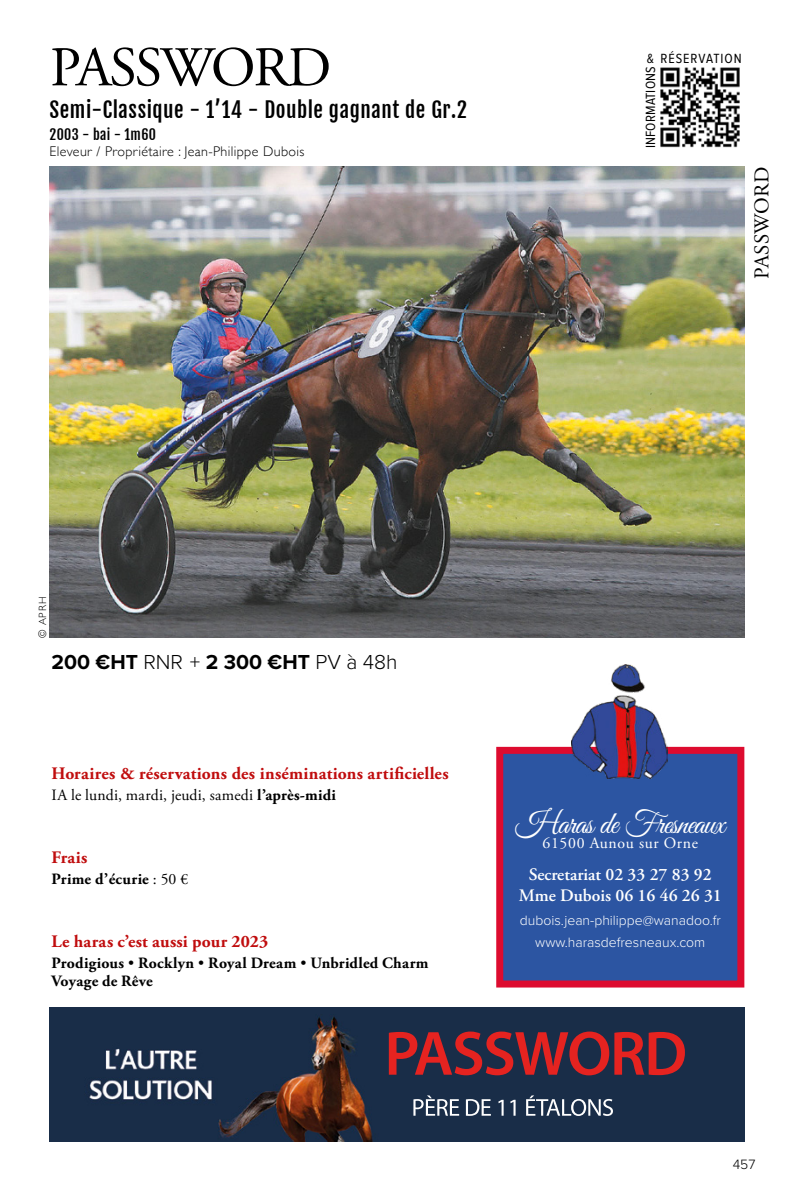
<style>
.page{position:relative;width:794px;height:1191px;background:#fff}
.page>*{position:absolute;margin:0;border:0;box-sizing:border-box;transform-origin:0 0}
.t1{font:56px "Adobe Garamond Pro";letter-spacing:-.035em;color:#000}
.t2{font:31.5px "Great Vibes";letter-spacing:-.03em;color:#fff}
.t3{font:21px "Fjalla One";letter-spacing:.025em;color:#000}
.t4{font:700 21px "Proxima Nova";color:#000}
.t5{font:21px "Adobe Garamond Pro";letter-spacing:.015em;color:#000}
.t6{font:700 17.5px "Adobe Garamond Pro";letter-spacing:.015em;color:#c00d0e}
.t7{font:600 17.5px/21px "Adobe Garamond Pro";color:#fff;text-align:center}
.t8{font:700 15.75px/17.5px "Adobe Garamond Pro";letter-spacing:.015em;color:#000}
.t9{font:15.75px "Adobe Garamond Pro";letter-spacing:.015em;color:#000}
.t10{font:15.75px "Adobe Garamond Pro";letter-spacing:.04em;color:#fff}
.t11{font:300 14px/21px "Proxima Nova";color:#fff;text-align:center}
.t12{font:300 14px "Gill Sans";letter-spacing:.025em;color:#000}
.t13{font:14px "Fjalla One";letter-spacing:.025em;color:#000}
.t14{font:300 14px "Proxima Nova";color:#000}
.t15{font:13.83px "Proxima Nova A Cond";letter-spacing:.07em;color:#000}
.t16{font:13.83px "Proxima Nova A Cond";letter-spacing:.01em;color:#000}
.t17{font:300 10.5px "Gill Sans";color:#000}
.s1{font-weight:300}
.s2{font-weight:700}
.s3{font-weight:400}
</style>
<div class="page">
<img style="left:50px;top:166px;width:694px;height:472px">
<img style="left:660px;top:67px;width:80px;height:81px">
<img style="left:50px;top:1007px;width:694px;height:134px">
<img style="left:413px;top:1095px;width:200px;height:21px">
<img style="left:389px;top:1031px;width:296px;height:44px">
<div style="left:500px;top:750px;width:241px;height:234px;background:#2c55a2"></div>
<div style="left:496px;top:747px;width:248px;height:240px;border:7px solid #dd0b2f"></div>
<img style="left:571px;top:665px;width:97px;height:113px">
<h1 class="t1" style="left:50px;top:34px;width:283px">PASSWORD</h1>
<p class="t3" style="left:50px;top:97px;width:419px">Semi-Classique - 1’14 - Double gagnant de Gr.2</p>
<p class="t13" style="left:50px;top:125px;width:108px">2003 - bai - 1m60</p>
<p class="t12" style="left:50px;top:144px;width:256px">Eleveur / Propriétaire : Jean-Philippe Dubois</p>
<p class="t15" style="left:647px;top:51px;width:96px">&amp; RÉSERVATION</p>
<p class="t16" style="left:643px;top:148px;width:83px;rotate:-90deg">INFORMATIONS</p>
<p class="t5" style="left:749px;top:279px;width:114px;rotate:-90deg">PASSWORD</p>
<p class="t17" style="left:37px;top:638px;width:43px;rotate:-90deg">© APRH</p>
<p class="t4" style="left:51px;top:646px;width:347px">200 €HT <span class="s1">RNR +</span> 2 300 €HT <span class="s1">PV à 48h</span></p>
<p class="t6" style="left:51px;top:763px;width:399px">Horaires &amp; réservations des inséminations artificielles</p>
<p class="t9" style="left:51px;top:785px;width:286px">IA le lundi, mardi, jeudi, samedi <span class="s2">l’après-midi</span></p>
<p class="t6" style="left:51px;top:847px;width:38px">Frais</p>
<p class="t8" style="left:51px;top:870px;width:138px">Prime d’écurie <span class="s3">: 50 €</span></p>
<p class="t6" style="left:51px;top:931px;width:218px">Le haras c’est aussi pour 2023</p>
<p class="t8" style="left:51px;top:954px;width:379px">Prodigious <span class="s3">•</span> Rocklyn <span class="s3">•</span> Royal Dream <span class="s3">•</span> Unbridled Charm<br>Voyage de Rêve</p>
<h2 class="t2" style="left:515px;top:806px;width:211px">Haras de Fresneaux</h2>
<p class="t10" style="left:542px;top:834px;width:157px">61500 Aunou sur Orne</p>
<p class="t7" style="left:519px;top:864px;width:205px">Secretariat 02 33 27 83 92<br>Mme Dubois 06 16 46 26 31</p>
<p class="t11" style="left:520px;top:909px;width:202px">dubois.jean-philippe@wanadoo.fr www.harasdefresneaux.com</p>
<p class="t14" style="left:732px;top:1153px;width:24px">457</p>
</div>
